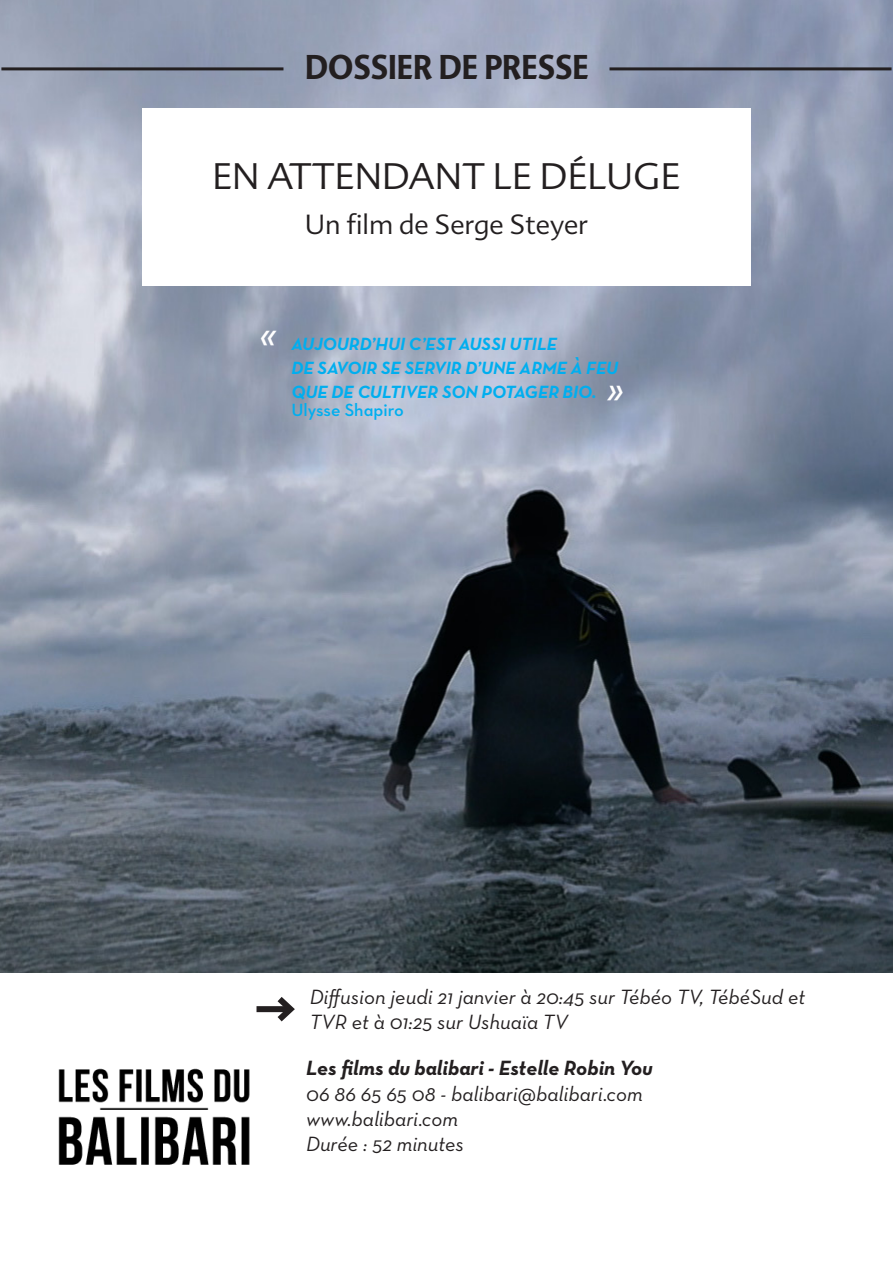
<style>
.page{position:relative;width:893px;height:1263px;background:#fff}
.page>*{position:absolute;margin:0;border:0;box-sizing:border-box;transform-origin:0 0}
.texte_aligne_a_gauch{font:italic 45px "Neutra Text";color:#fff}
.t1{font:300 36px "Advert";color:#231f20}
.t2{font:700 33.6px "Advert";color:#231f20;scale:.88 1}
.t3{font:300 27px "Advert";color:#231f20}
.t4{font:italic 21px/25.2px "Neutra Text";color:#231f20}
.t5{font:21px "Neutra Text Bold Italic Alt";color:#231f20}
.texte_aligne_a_gauch-2{font:italic 700 18px "Neutra Text";color:#00aeef}
.t6{font:18px "Neutra Text Demi Alt";color:#00aeef}
</style>
<div class="page">
<img style="left:0;top:0;width:893px;height:973px">
<div style="left:142px;top:109px;width:608px;height:177px;background:#fff"></div>
<img style="left:58px;top:1068px;width:192px;height:97px">
<hr style="left:1px;top:67px;width:282px;height:3px;background:#231f20">
<hr style="left:609px;top:67px;width:282px;height:3px;background:#231f20">
<div style="left:256px;top:1006px;width:34px;height:6px;background:#231f20"></div>
<svg style="left:271px;top:997px;width:24px;height:25px"></svg>
<p class="t2" style="left:305px;top:47px;width:324px">DOSSIER DE PRESSE</p>
<p class="t1" style="left:212px;top:156px;width:470px">EN ATTENDANT LE DÉLUGE</p>
<p class="t3" style="left:305px;top:209px;width:285px">Un film de Serge Steyer</p>
<p class="texte_aligne_a_gauch" style="left:260px;top:304px;width:19px">«</p>
<p class="texte_aligne_a_gauch-2" style="left:291px;top:332px;width:267px">AUJOURD’HUI C’EST AUSSI UTILE</p>
<p class="texte_aligne_a_gauch-2" style="left:291px;top:356px;width:328px">DE SAVOIR SE SERVIR D’UNE ARME À FEU</p>
<p class="texte_aligne_a_gauch-2" style="left:291px;top:380px;width:307px">QUE DE CULTIVER SON POTAGER BIO.</p>
<p class="t6" style="left:291px;top:398px;width:114px">Ulysse Shapiro</p>
<p class="texte_aligne_a_gauch" style="left:607px;top:360px;width:19px">»</p>
<p class="t4" style="left:310px;top:984px;width:497px">Diffusion jeudi 21 janvier à 20:45 sur Tébéo TV, TébéSud et<br>TVR et à 01:25 sur Ushuaïa TV</p>
<p class="t5" style="left:306px;top:1055px;width:348px">Les films du balibari - Estelle Robin You</p>
<p class="t4" style="left:306px;top:1080px;width:338px">06 86 65 65 08 - balibari@balibari.com</p>
<p class="t4" style="left:306px;top:1106px;width:153px">www.balibari.com</p>
<p class="t4" style="left:306px;top:1131px;width:159px">Durée : 52 minutes</p>
</div>
